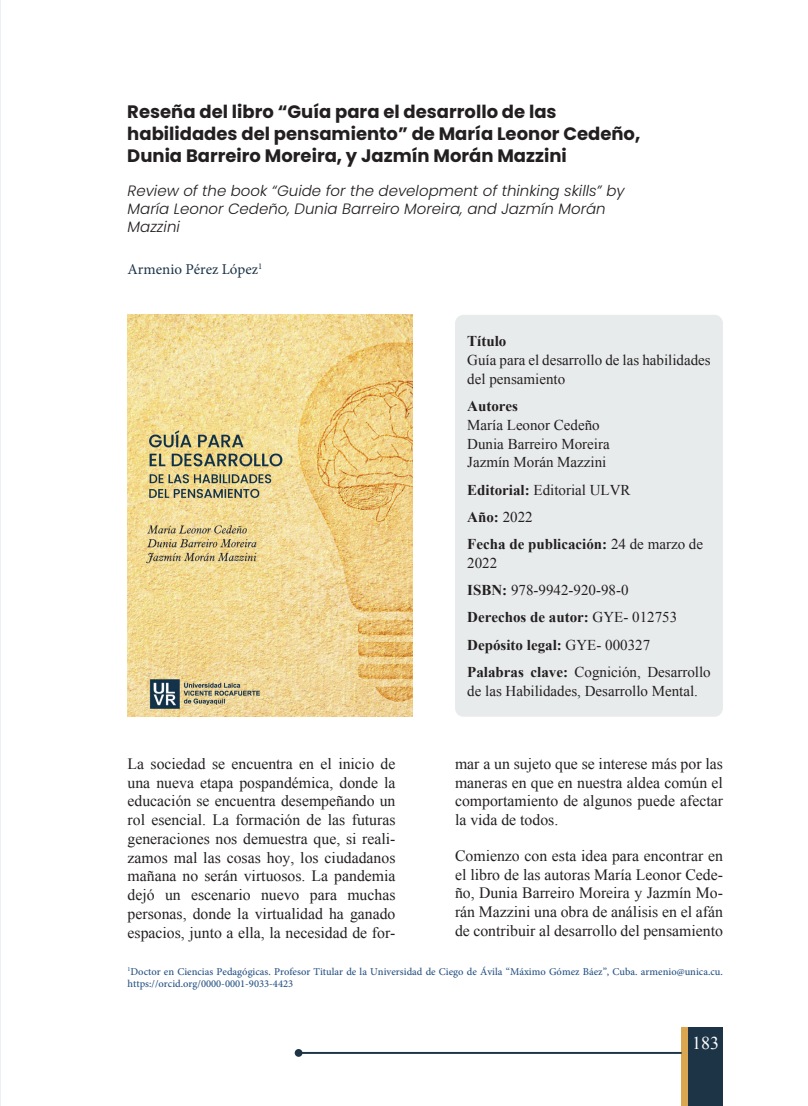
<style>
.page{position:relative;width:808px;height:1106px;background:#fff}
.page>*{position:absolute;margin:0;border:0;box-sizing:border-box;transform-origin:0 0}
.Títulos_de_los_artíc{font:700 18px/21.6px "Poppins";color:#231f20}
.t1{font:18px "Times New Roman";color:#fff}
.Texto_normal_TMR_10{font:15.75px/18.8px "Times New Roman";color:#231f20;text-align:justify}
.Texto_normal_TMR_10-2{font:15px/18.8px "Times New Roman";color:#231f20}
.Títulos_en_Inglés{font:italic 300 15px/18px "Poppins";color:#231f20}
.Texto_normal_TMR_10-3{font:700 15px/18.8px "Times New Roman";color:#231f20}
.Autores{font:15px "Minion Pro";color:#1d3447}
.Filiación_autores__a{font:500 10.5px/12px "Minion Pro";color:#275284}
.s1{font-weight:700}
.s2{font-weight:400}
</style>
<div class="page">
<div style="left:688px;top:1027px;width:35px;height:79px;background:#1d3447"></div>
<div style="left:682px;top:1027px;width:6px;height:79px;background:#daa64f"></div>
<hr style="left:299px;top:1051px;width:383px;height:2px;background:#1d3447">
<div style="left:295px;top:1049px;width:7px;height:7px;background:#1d3447;border-radius:50%"></div>
<hr style="left:0;top:0;width:1px;height:1106px;background:#edeff4">
<img style="left:128px;top:315px;width:284px;height:401px">
<div style="left:455px;top:315px;width:268px;height:401px;background:#e8ebec;border-radius:9px"></div>
<p class="Títulos_de_los_artíc" style="left:127px;top:101px;width:514px">Reseña del libro “Guía para el desarrollo de las habilidades del pensamiento” de María Leonor Cedeño,<br>Dunia Barreiro Moreira, y Jazmín Morán Mazzini</p>
<p class="Títulos_en_Inglés" style="left:128px;top:182px;width:499px">Review of the book “Guide for the development of thinking skills” by<br>María Leonor Cedeño, Dunia Barreiro Moreira, and Jazmín Morán<br>Mazzini</p>
<p class="Autores" style="left:128px;top:259px;width:136px">Armenio Pérez López<sup>1</sup></p>
<p class="Texto_normal_TMR_10-3" style="left:467px;top:331px;width:41px">Título</p>
<p class="Texto_normal_TMR_10-2" style="left:467px;top:350px;width:245px">Guía para el desarrollo de las habilidades del pensamiento</p>
<p class="Texto_normal_TMR_10-3" style="left:467px;top:396px;width:52px">Autores</p>
<p class="Texto_normal_TMR_10-2" style="left:467px;top:415px;width:134px">María Leonor Cedeño</p>
<p class="Texto_normal_TMR_10-2" style="left:467px;top:434px;width:144px">Dunia Barreiro Moreira</p>
<p class="Texto_normal_TMR_10-2" style="left:467px;top:452px;width:141px">Jazmín Morán Mazzini</p>
<p class="Texto_normal_TMR_10-2" style="left:467px;top:480px;width:165px"><span class="s1">Editorial:</span> Editorial ULVR</p>
<p class="Texto_normal_TMR_10-3" style="left:467px;top:507px;width:67px">Año: <span class="s2">2022</span></p>
<p class="Texto_normal_TMR_10-3" style="left:467px;top:534px;width:237px">Fecha de publicación: <span class="s2">24 de marzo de<br>2022</span></p>
<p class="Texto_normal_TMR_10-2" style="left:467px;top:580px;width:163px"><span class="s1">ISBN:</span> 978-9942-920-98-0</p>
<p class="Texto_normal_TMR_10-3" style="left:467px;top:607px;width:211px">Derechos de autor: <span class="s2">GYE- 012753</span></p>
<p class="Texto_normal_TMR_10-3" style="left:467px;top:635px;width:184px">Depósito legal: <span class="s2">GYE- 000327</span></p>
<p class="Texto_normal_TMR_10-2" style="left:467px;top:662px;width:245px"><span class="s1">Palabras clave:</span> Cognición, Desarrollo de las Habilidades, Desarrollo Mental.</p>
<p class="Texto_normal_TMR_10" style="left:128px;top:754px;width:269px">La sociedad se encuentra en el inicio de una nueva etapa pospandémica, donde la educación se encuentra desempeñando un rol esencial. La formación de las futuras generaciones nos demuestra que, si reali&shy;zamos mal las cosas hoy, los ciudadanos mañana no serán virtuosos. La pandemia dejó un escenario nuevo para muchas personas, donde la virtualidad ha ganado espacios, junto a ella, la necesidad de for-</p>
<p class="Texto_normal_TMR_10" style="left:455px;top:754px;width:269px">mar a un sujeto que se interese más por las maneras en que en nuestra aldea común el comportamiento de algunos puede afectar la vida de todos.</p>
<p class="Texto_normal_TMR_10" style="left:455px;top:846px;width:269px">Comienzo con esta idea para encontrar en el libro de las autoras María Leonor Cede&shy;ño, Dunia Barreiro Moreira y Jazmín Mo&shy;rán Mazzini una obra de análisis en el afán de contribuir al desarrollo del pensamiento</p>
<p class="Filiación_autores__a" style="left:128px;top:965px;width:597px"><sup>1</sup>Doctor en Ciencias Pedagógicas. Profesor Titular de la Universidad de Ciego de Ávila “Máximo Gómez Báez”, Cuba. armenio@unica.cu. https://orcid.org/0000-0001-9033-4423</p>
<p class="t1" style="left:692px;top:1030px;width:28px">183</p>
</div>
